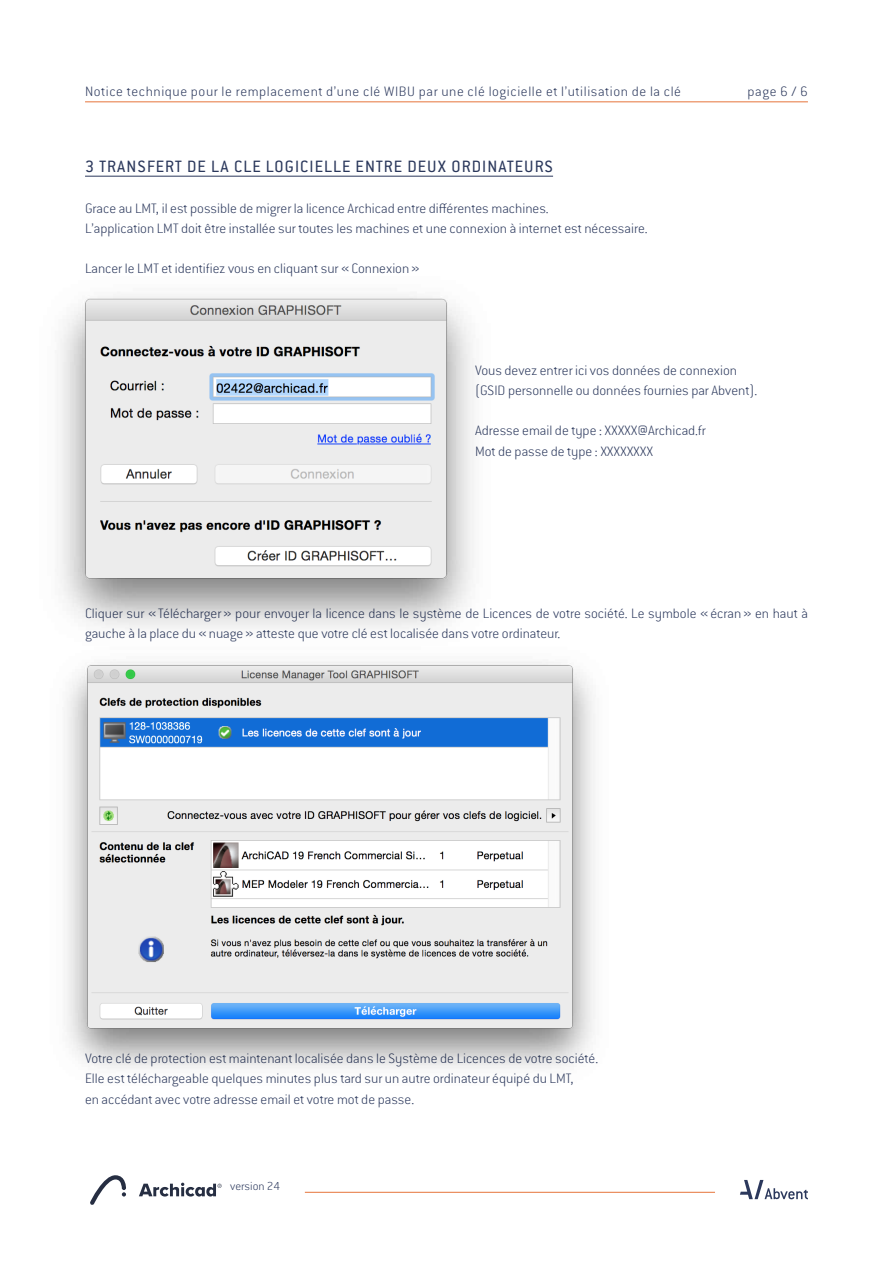
<style>
.page{position:relative;width:893px;height:1263px;background:#fff}
.page>*{position:absolute;margin:0;border:0;box-sizing:border-box;transform-origin:0 0}
.t1{font:18px "Conduit ITC Pro";letter-spacing:.06em;color:#2b385c}
.t2{font:200 15px/20.2px "Conduit ITC Pro";color:#2b385c}
.t3{font:200 15px "Conduit ITC Pro";letter-spacing:.04em;color:#2b385c}
.t4{font:200 12.75px "Conduit ITC Pro";color:#2b385c}
</style>
<div class="page">
<hr style="left:305px;top:1192px;width:410px;height:1px;background:#e98451">
<svg style="left:139px;top:1183px;width:83px;height:13px"></svg>
<svg style="left:90px;top:1175px;width:36px;height:30px"></svg>
<svg style="left:740px;top:1180px;width:68px;height:19px"></svg>
<hr style="left:85px;top:176px;width:468px;height:1px;background:#2b385c">
<hr style="left:85px;top:101px;width:723px;height:1px;background:#e98451">
<img style="left:60px;top:296px;width:414px;height:333px">
<img style="left:67px;top:662px;width:528px;height:407px">
<p class="t3" style="left:85px;top:83px;width:598px">Notice technique pour le remplacement d’une clé WIBU par une clé logicielle et l’utilisation de la clé</p>
<p class="t2" style="left:747px;top:81px;width:62px">page 6 / 6</p>
<p class="t1" style="left:85px;top:157px;width:470px">3 TRANSFERT DE LA CLE LOGICIELLE ENTRE DEUX ORDINATEURS</p>
<p class="t2" style="left:85px;top:198px;width:564px">Grace au LMT, il est possible de migrer la licence Archicad entre différentes machines.<br>L’application LMT doit être installée sur toutes les machines et une connexion à internet est nécessaire.</p>
<p class="t2" style="left:85px;top:259px;width:336px">Lancer le LMT et identifiez vous en cliquant sur «Connexion»</p>
<p class="t2" style="left:475px;top:360px;width:284px">Vous devez entrer ici vos données de connexion (GSID personnelle ou données fournies par Abvent).</p>
<p class="t2" style="left:475px;top:421px;width:232px">Adresse email de type : XXXXX@Archicad.fr<br>Mot de passe de type : XXXXXXXX</p>
<p class="t2" style="left:85px;top:603px;width:724px">Cliquer sur «Télécharger» pour envoyer la licence dans le système de Licences de votre société. Le symbole «écran» en haut à gauche à la place du «nuage» atteste que votre clé est localisée dans votre ordinateur.</p>
<p class="t2" style="left:85px;top:1049px;width:515px">Votre clé de protection est maintenant localisée dans le Système de Licences de votre société.<br>Elle est téléchargeable quelques minutes plus tard sur un autre ordinateur équipé du LMT,<br>en accédant avec votre adresse email et votre mot de passe.</p>
<p class="t4" style="left:230px;top:1179px;width:51px">version 24</p>
</div>
